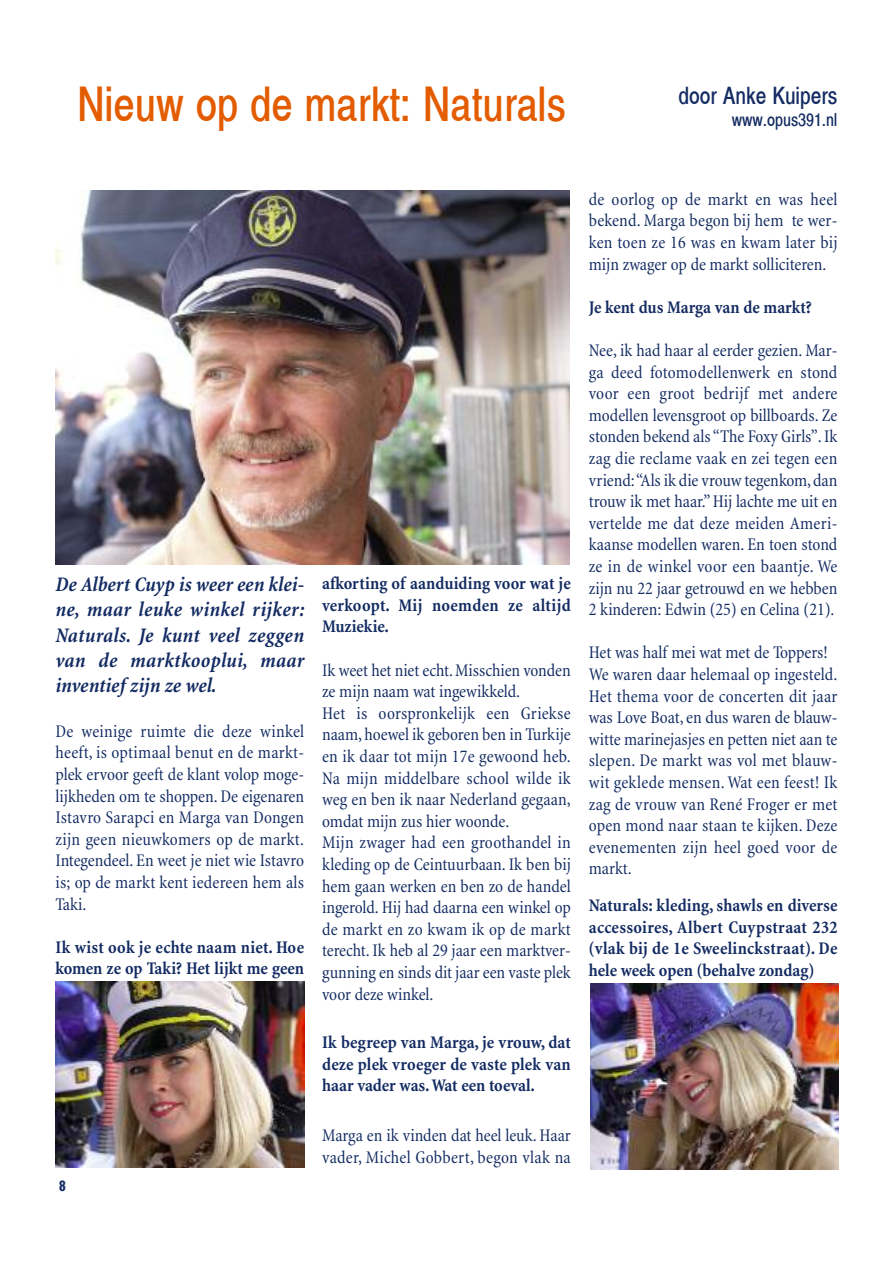
<style>
.page{position:relative;width:893px;height:1263px;background:#fff}
.page>*{position:absolute;margin:0;border:0;box-sizing:border-box;transform-origin:0 0}
.t1{font:48px "Xerox Sans Serif Narrow FC";color:#e35c00}
.t2{font:24px "Xerox Sans Serif Narrow FC";color:#132b62}
.t3{font:italic 700 condensed 21px/25.2px "Minion";letter-spacing:.005em;color:#132b62;text-align:justify}
.t4{font:condensed 18px/21.6px "Minion";color:#132b62;text-align:justify}
.t5{font:700 condensed 18px/21.6px "Minion";color:#132b62;text-align:justify}
.t6{font:18px "Xerox Sans Serif Narrow FC";color:#132b62}
.t7{font:700 15px "Xerox Sans Serif Narrow FC";color:#132b62}
</style>
<div class="page">
<img style="left:56px;top:190px;width:514px;height:374px">
<img style="left:590px;top:983px;width:249px;height:186px">
<img style="left:56px;top:981px;width:248px;height:187px">
<h1 class="t1" style="left:77px;top:87px;width:490px">Nieuw op de markt: Naturals</h1>
<h2 class="t2" style="left:678px;top:87px;width:160px">door Anke Kuipers</h2>
<p class="t6" style="left:732px;top:113px;width:107px">www.opus391.nl</p>
<p class="t3" style="left:55px;top:574px;width:250px">De Albert Cuyp is weer een klei&shy;ne, maar leuke winkel rijker:<br>Naturals. Je kunt veel zeggen van de marktkooplui, maar inventief zijn ze wel.</p>
<p class="t4" style="left:55px;top:722px;width:250px">De weinige ruimte die deze winkel heeft, is optimaal benut en de markt&shy;plek ervoor geeft de klant volop moge&shy;lijkheden om te shoppen. De eigenaren Istavro Sarapci en Marga van Dongen zijn geen nieuwkomers op de markt.<br>Integendeel. En weet je niet wie Istavro is; op de markt kent iedereen hem als Taki.</p>
<p class="t5" style="left:55px;top:938px;width:250px">Ik wist ook je echte naam niet. Hoe komen ze op Taki? Het lijkt me geen</p>
<p class="t7" style="left:59px;top:1180px;width:8px">8</p>
<p class="t5" style="left:322px;top:574px;width:250px">afkorting of aanduiding voor wat je verkoopt. Mij noemden ze altijd Muziekie.</p>
<p class="t4" style="left:322px;top:661px;width:250px;text-align:left">Ik weet het niet echt.Misschien vonden ze mijn naam wat ingewikkeld.<br>Het is oorspronkelijk een Griekse naam, hoewel ik geboren ben in Turkije en ik daar tot mijn 17e gewoond heb.<br>Na mijn middelbare school wilde ik weg en ben ik naar Nederland gegaan, omdat mijn zus hier woonde.<br>Mijn zwager had een groothandel in kleding op de Ceintuurbaan. Ik ben bij hem gaan werken en ben zo de handel ingerold. Hij had daarna een winkel op de markt en zo kwam ik op de markt terecht. Ik heb al 29 jaar een marktver&shy;gunning en sinds dit jaar een vaste plek voor deze winkel.</p>
<p class="t5" style="left:322px;top:1033px;width:250px">Ik begreep van Marga, je vrouw, dat deze plek vroeger de vaste plek van haar vader was.Wat een toeval.</p>
<p class="t4" style="left:322px;top:1126px;width:250px">Marga en ik vinden dat heel leuk. Haar vader, Michel Gobbert, begon vlak na</p>
<p class="t4" style="left:589px;top:190px;width:250px">de oorlog op de markt en was heel bekend. Marga begon bij hem te wer&shy;ken toen ze 16 was en kwam later bij mijn zwager op de markt solliciteren.</p>
<p class="t5" style="left:589px;top:298px;width:224px">Je kent dus Marga van de markt?</p>
<p class="t4" style="left:589px;top:341px;width:250px">Nee, ik had haar al eerder gezien. Mar&shy;ga deed fotomodellenwerk en stond voor een groot bedrijf met andere modellen levensgroot op billboards. Ze stonden bekend als“The Foxy Girls”.Ik zag die reclame vaak en zei tegen een vriend:“Als ik die vrouw tegenkom,dan trouw ik met haar.”Hij lachte me uit en vertelde me dat deze meiden Ameri&shy;kaanse modellen waren. En toen stond ze in de winkel voor een baantje. We zijn nu 22 jaar getrouwd en we hebben 2 kinderen: Edwin (25) en Celina (21).</p>
<p class="t4" style="left:589px;top:643px;width:250px;text-align:left">Het was half mei wat met de Toppers!<br>We waren daar helemaal op ingesteld.<br>Het thema voor de concerten dit jaar was Love Boat,en dus waren de blauw&shy;witte marinejasjes en petten niet aan te slepen. De markt was vol met blauw&shy;wit geklede mensen. Wat een feest! Ik zag de vrouw van René Froger er met open mond naar staan te kijken. Deze evenementen zijn heel goed voor de markt.</p>
<p class="t5" style="left:589px;top:896px;width:250px">Naturals: kleding, shawls en diverse accessoires, Albert Cuypstraat 232 (vlak bij de 1e Sweelinckstraat). De hele week open (behalve zondag)</p>
</div>
